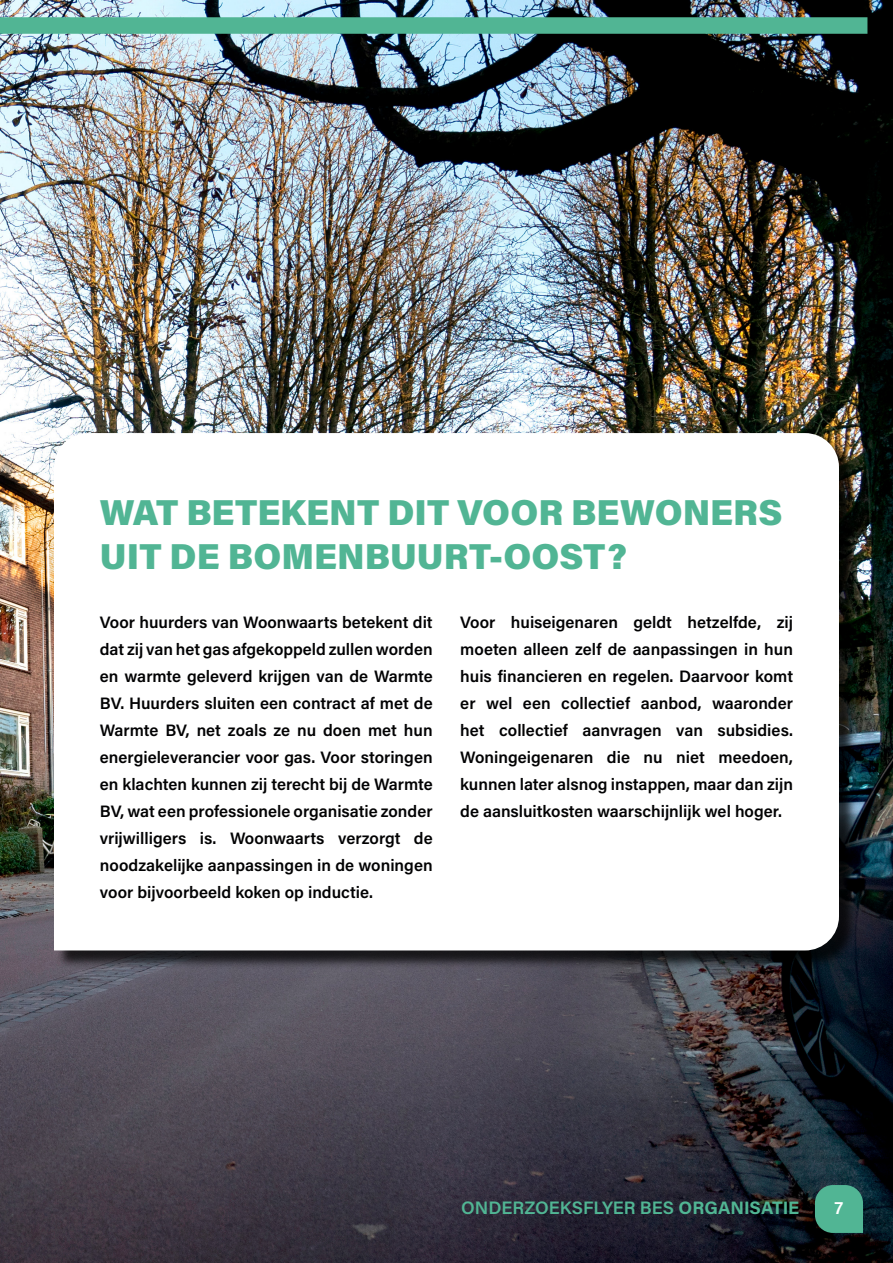
<style>
.page{position:relative;width:893px;height:1263px;background:#fff}
.page>*{position:absolute;margin:0;border:0;box-sizing:border-box;transform-origin:0 0}
.t1{font:900 36px/43.2px "Acumin Pro";color:#51b594}
.t2{font:600 18px "Acumin Pro";color:#51b694}
.t3{font:100 18px "Acumin Pro";letter-spacing:.015em;color:#51b694}
.t4{font:600 18px "Acumin Pro";color:#fff}
.t5{font:600 16.5px/27px "Acumin Pro";color:#020203;text-align:justify}
.s1{font-weight:700}
</style>
<div class="page">
<img style="left:0;top:0;width:893px;height:1263px">
<div style="left:56px;top:435px;width:801px;height:534px;background:#000;opacity:.75"></div>
<svg style="left:54px;top:433px;width:785px;height:517px"></svg>
<svg style="left:815px;top:1185px;width:48px;height:48px;background:#4ba78a"></svg>
<div style="left:0;top:17px;width:867px;height:17px;background:#51b594"></div>
<h1 class="t1" style="left:100px;top:489px;width:684px">WAT BETEKENT DIT VOOR BEWONERS<br>UIT DE BOMENBUURT-OOST?</h1>
<p class="t5" style="left:100px;top:608px;width:334px">Voor huurders van Woonwaarts betekent dit dat zij van het gas afgekoppeld zullen worden en warmte geleverd krijgen van de Warmte BV. Huurders sluiten een contract af met de Warmte BV, net zoals ze nu doen met hun energieleverancier voor gas. Voor storingen en klachten kunnen zij terecht bij de Warmte BV, wat een professionele organisatie zonder vrijwilligers is. Woonwaarts verzorgt de noodzakelijke aanpassingen in de woningen voor bijvoorbeeld koken op inductie.</p>
<p class="t5" style="left:460px;top:608px;width:334px">Voor huiseigenaren geldt hetzelfde, zij moeten alleen zelf de aanpassingen in hun huis financieren en regelen. Daarvoor komt er wel een collectief aanbod, waaronder het collectief aanvragen van subsidies.<br>Woningeigenaren die nu niet meedoen, kunnen later alsnog instappen, maar dan zijn de aansluitkosten waarschijnlijk wel hoger.</p>
<p class="t3" style="left:475px;top:1195px;width:190px">ONDERZOEKSFLYER BE</p>
<p class="t2" style="left:461px;top:1194px;width:340px">ONDERZOEKSFLYER BES <span class="s1">ORGANISATIE</span></p>
<p class="t4" style="left:835px;top:1194px;width:10px">7</p>
</div>
